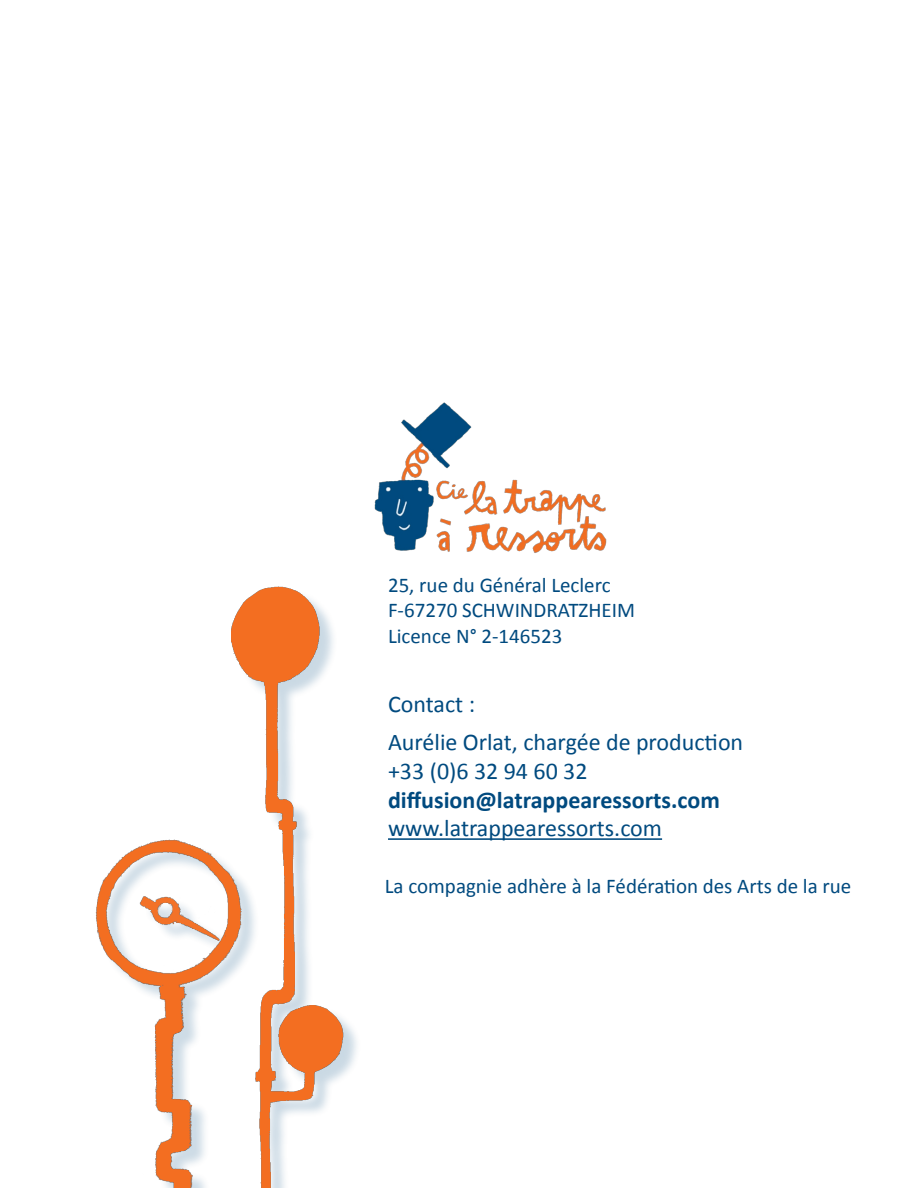
<style>
.page{position:relative;width:918px;height:1188px;background:#fff}
.page>*{position:absolute;margin:0;border:0;box-sizing:border-box;transform-origin:0 0}
.t1{font:24px "Calibri";color:#004a7f}
.t2{font:700 24px "Calibri";color:#004a7f}
.t3{font:21px "Calibri";color:#004a7f}
</style>
<div class="page">
<img style="left:232px;top:586px;width:114px;height:529px">
<div style="left:98px;top:841px;width:188px;height:347px;background:#004a7f;opacity:.2"></div>
<img style="left:95px;top:838px;width:156px;height:350px">
<hr style="left:388px;top:838px;width:274px;height:2px;background:#004a7f">
<img style="left:374px;top:402px;width:233px;height:151px">
<p class="t3" style="left:388px;top:572px;width:224px">25, rue du Général Leclerc</p>
<p class="t3" style="left:388px;top:597px;width:248px">F-67270 SCHWINDRATZHEIM</p>
<p class="t3" style="left:388px;top:622px;width:176px">Licence N° 2-146523</p>
<p class="t1" style="left:388px;top:689px;width:89px">Contact :</p>
<p class="t1" style="left:388px;top:727px;width:357px">Aurélie Orlat, chargée de production</p>
<p class="t1" style="left:388px;top:756px;width:201px">+33 (0)6 32 94 60 32</p>
<p class="t2" style="left:388px;top:784px;width:333px">diffusion@latrappearessorts.com</p>
<p class="t1" style="left:388px;top:813px;width:276px">www.latrappearessorts.com</p>
<p class="t3" style="left:385px;top:873px;width:468px">La compagnie adhère à la Fédération des Arts de la rue</p>
</div>
